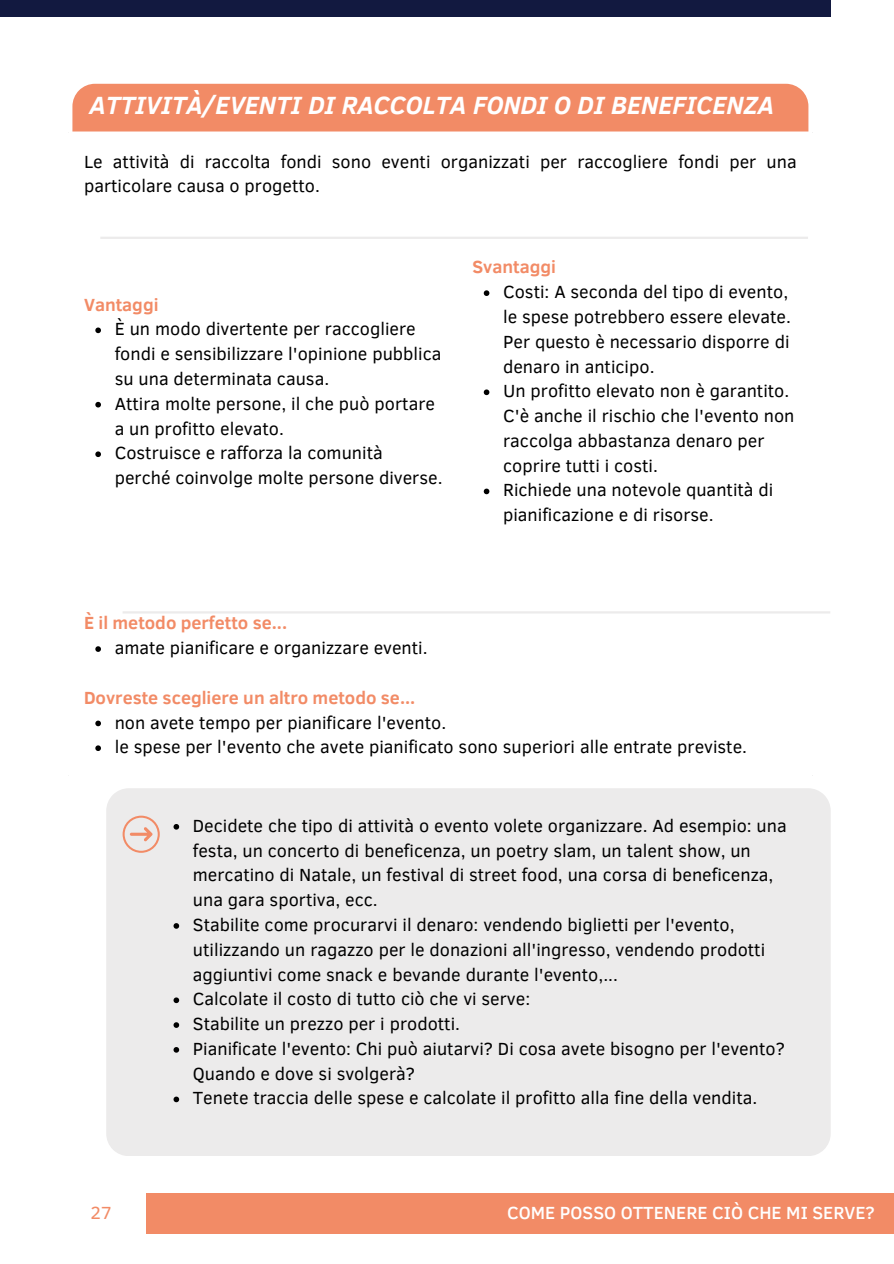
<style>
.page{position:relative;width:894px;height:1264px;background:#fff}
.page>*{position:absolute;margin:0;border:0;box-sizing:border-box;transform-origin:0 0}
.t1{font:italic 700 25.5px "Clear Sans";color:#fff}
.t2{font:18px/24.8px "Clear Sans";color:#000}
.t3{font:700 18px "Clear Sans";color:#f28b66}
.t4{font:500 18px "Clear Sans";color:#fff}
.t5{font:18px "Clear Sans";color:#f28b66}
</style>
<div class="page">
<div style="left:0;top:0;width:830px;height:17px;background:#121940"></div>
<div style="left:146px;top:1192px;width:747px;height:41px;background:#f28b66"></div>
<div style="left:72px;top:84px;width:736px;height:47px;background:#f28b66"></div>
<svg style="left:95px;top:327px;width:6px;height:6px"></svg>
<svg style="left:95px;top:402px;width:6px;height:5px"></svg>
<svg style="left:95px;top:451px;width:6px;height:6px"></svg>
<svg style="left:483px;top:290px;width:6px;height:6px"></svg>
<svg style="left:483px;top:389px;width:6px;height:6px"></svg>
<svg style="left:483px;top:488px;width:6px;height:6px"></svg>
<svg style="left:95px;top:646px;width:6px;height:6px"></svg>
<svg style="left:95px;top:720px;width:6px;height:6px"></svg>
<svg style="left:95px;top:745px;width:6px;height:6px"></svg>
<div style="left:106px;top:788px;width:724px;height:368px;background:#ecebeb"></div>
<svg style="left:173px;top:824px;width:6px;height:5px"></svg>
<svg style="left:173px;top:923px;width:6px;height:5px"></svg>
<svg style="left:173px;top:997px;width:6px;height:6px"></svg>
<svg style="left:173px;top:1022px;width:6px;height:5px"></svg>
<svg style="left:173px;top:1047px;width:6px;height:5px"></svg>
<svg style="left:173px;top:1096px;width:6px;height:6px"></svg>
<svg style="left:122px;top:815px;width:38px;height:37px"></svg>
<hr style="left:122px;top:611px;width:708px;height:2px;background:#ecebeb">
<hr style="left:100px;top:237px;width:707px;height:2px;background:#ecebeb">
<h1 class="t1" style="left:89px;top:86px;width:686px">ATTIVITÀ/EVENTI DI RACCOLTA FONDI O DI BENEFICENZA</h1>
<p class="t2" style="left:84px;top:149px;width:714px">Le attività di raccolta fondi sono eventi organizzati per raccogliere fondi per una particolare causa o progetto.</p>
<p class="t3" style="left:84px;top:291px;width:76px">Vantaggi</p>
<p class="t2" style="left:115px;top:317px;width:329px">È un modo divertente per raccogliere fondi e sensibilizzare l'opinione pubblica su una determinata causa.<br>Attira molte persone, il che può portare a un profitto elevato.<br>Costruisce e rafforza la comunità perché coinvolge molte persone diverse.</p>
<p class="t3" style="left:472px;top:254px;width:85px">Svantaggi</p>
<p class="t2" style="left:503px;top:279px;width:293px">Costi: A seconda del tipo di evento, le spese potrebbero essere elevate.<br>Per questo è necessario disporre di denaro in anticipo.<br>Un profitto elevato non è garantito.<br>C'è anche il rischio che l'evento non raccolga abbastanza denaro per coprire tutti i costi.<br>Richiede una notevole quantità di pianificazione e di risorse.</p>
<p class="t3" style="left:84px;top:610px;width:204px">È il metodo perfetto se...</p>
<p class="t2" style="left:115px;top:635px;width:314px">amate pianificare e organizzare eventi.</p>
<p class="t3" style="left:84px;top:684px;width:333px">Dovreste scegliere un altro metodo se...</p>
<p class="t2" style="left:115px;top:709px;width:633px">non avete tempo per pianificare l'evento.<br>le spese per l'evento che avete pianificato sono superiori alle entrate previste.</p>
<p class="t2" style="left:193px;top:813px;width:595px">Decidete che tipo di attività o evento volete organizzare. Ad esempio: una festa, un concerto di beneficenza, un poetry slam, un talent show, un mercatino di Natale, un festival di street food, una corsa di beneficenza, una gara sportiva, ecc.<br>Stabilite come procurarvi il denaro: vendendo biglietti per l'evento, utilizzando un ragazzo per le donazioni all'ingresso, vendendo prodotti aggiuntivi come snack e bevande durante l'evento,...<br>Calcolate il costo di tutto ciò che vi serve:<br>Stabilite un prezzo per i prodotti.<br>Pianificate l'evento: Chi può aiutarvi? Di cosa avete bisogno per l'evento?<br>Quando e dove si svolgerà?<br>Tenete traccia delle spese e calcolate il profitto alla fine della vendita.</p>
<p class="t5" style="left:90px;top:1200px;width:23px">27</p>
<p class="t4" style="left:507px;top:1199px;width:369px">COME POSSO OTTENERE CIÒ CHE MI SERVE?</p>
</div>
